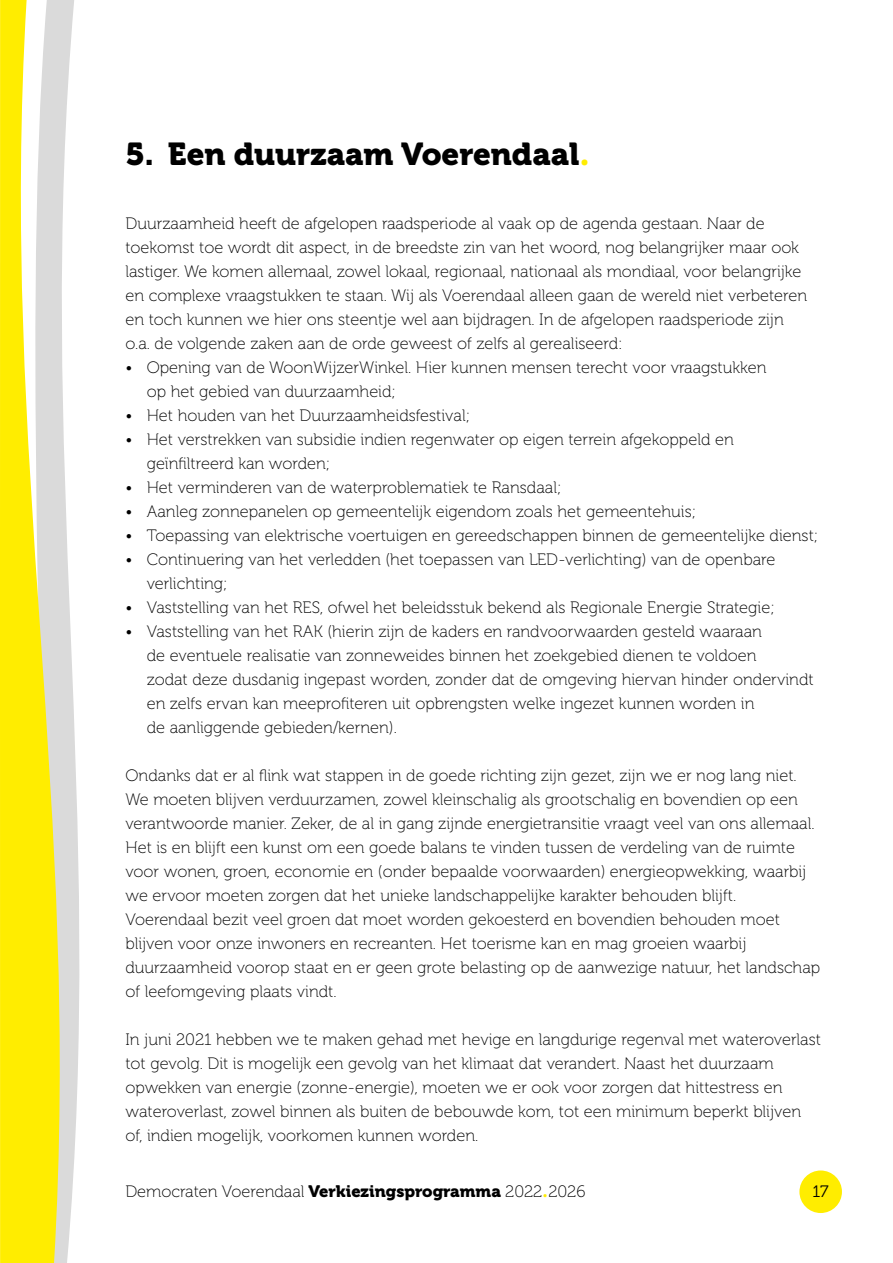
<style>
.page{position:relative;width:893px;height:1263px;background:#fff}
.page>*{position:absolute;margin:0;border:0;box-sizing:border-box;transform-origin:0 0}
.t1{font:31.5px "Museo 900";color:#000}
.t2{font:16.5px/24px "Museo 100";color:#000}
.t3{font:16.5px "Museo 300";color:#000}
.s1{font-family:"Tisa Pro";font-weight:700;color:#ffed00}
.s2{font-family:"Museo 900"}
</style>
<div class="page">
<svg style="left:0;top:0;width:80px;height:1263px"></svg>
<div style="left:799px;top:1170px;width:43px;height:43px;background:#ffed00;border-radius:50%"></div>
<h1 class="t1" style="left:125px;top:136px;width:466px">5. Een duurzaam Voerendaal<span class="s1">.</span></h1>
<p class="t2" style="left:125px;top:212px;width:683px">Duurzaamheid heeft de afgelopen raadsperiode al vaak op de agenda gestaan. Naar de toekomst toe wordt dit aspect, in de breedste zin van het woord, nog belangrijker maar ook lastiger. We komen allemaal, zowel lokaal, regionaal, nationaal als mondiaal, voor belangrijke en complexe vraagstukken te staan. Wij als Voerendaal alleen gaan de wereld niet verbeteren en toch kunnen we hier ons steentje wel aan bijdragen. In de afgelopen raadsperiode zijn o.a. de volgende zaken aan de orde geweest of zelfs al gerealiseerd:</p>
<p class="t2" style="left:147px;top:356px;width:621px;text-indent:-21px">• Opening van de WoonWijzerWinkel. Hier kunnen mensen terecht voor vraagstukken op het gebied van duurzaamheid;</p>
<p class="t2" style="left:125px;top:404px;width:346px">• Het houden van het Duurzaamheidsfestival;</p>
<p class="t2" style="left:147px;top:428px;width:589px;text-indent:-21px">• Het verstrekken van subsidie indien regenwater op eigen terrein afgekoppeld en geïnfiltreerd kan worden;</p>
<p class="t2" style="left:125px;top:476px;width:438px">• Het verminderen van de waterproblematiek te Ransdaal;</p>
<p class="t2" style="left:125px;top:500px;width:572px">• Aanleg zonnepanelen op gemeentelijk eigendom zoals het gemeentehuis;</p>
<p class="t2" style="left:125px;top:524px;width:694px">• Toepassing van elektrische voertuigen en gereedschappen binnen de gemeentelijke dienst;</p>
<p class="t2" style="left:147px;top:548px;width:630px;text-indent:-21px">• Continuering van het verledden (het toepassen van LED-verlichting) van de openbare verlichting;</p>
<p class="t2" style="left:125px;top:596px;width:651px">• Vaststelling van het RES, ofwel het beleidsstuk bekend als Regionale Energie Strategie;</p>
<p class="t2" style="left:147px;top:620px;width:669px;text-indent:-21px">• Vaststelling van het RAK (hierin zijn de kaders en randvoorwaarden gesteld waaraan<br>de eventuele realisatie van zonneweides binnen het zoekgebied dienen te voldoen<br>zodat deze dusdanig ingepast worden, zonder dat de omgeving hiervan hinder ondervindt en zelfs ervan kan meeprofiteren uit opbrengsten welke ingezet kunnen worden in<br>de aanliggende gebieden/kernen).</p>
<p class="t2" style="left:125px;top:764px;width:696px">Ondanks dat er al flink wat stappen in de goede richting zijn gezet, zijn we er nog lang niet.<br>We moeten blijven verduurzamen, zowel kleinschalig als grootschalig en bovendien op een verantwoorde manier. Zeker, de al in gang zijnde energietransitie vraagt veel van ons allemaal.<br>Het is en blijft een kunst om een goede balans te vinden tussen de verdeling van de ruimte voor wonen, groen, economie en (onder bepaalde voorwaarden) energieopwekking, waarbij we ervoor moeten zorgen dat het unieke landschappelijke karakter behouden blijft.<br>Voerendaal bezit veel groen dat moet worden gekoesterd en bovendien behouden moet blijven voor onze inwoners en recreanten. Het toerisme kan en mag groeien waarbij duurzaamheid voorop staat en er geen grote belasting op de aanwezige natuur, het landschap of leefomgeving plaats vindt.</p>
<p class="t2" style="left:125px;top:1028px;width:697px">In juni 2021 hebben we te maken gehad met hevige en langdurige regenval met wateroverlast tot gevolg. Dit is mogelijk een gevolg van het klimaat dat verandert. Naast het duurzaam opwekken van energie (zonne-energie), moeten we er ook voor zorgen dat hittestress en wateroverlast, zowel binnen als buiten de bebouwde kom, tot een minimum beperkt blijven of, indien mogelijk, voorkomen kunnen worden.</p>
<p class="t2" style="left:125px;top:1180px;width:462px">Democraten Voerendaal <span class="s2">Verkiezingsprogramma</span> 2022<span class="s1">.</span>2026</p>
<p class="t3" style="left:812px;top:1182px;width:18px">17</p>
</div>
